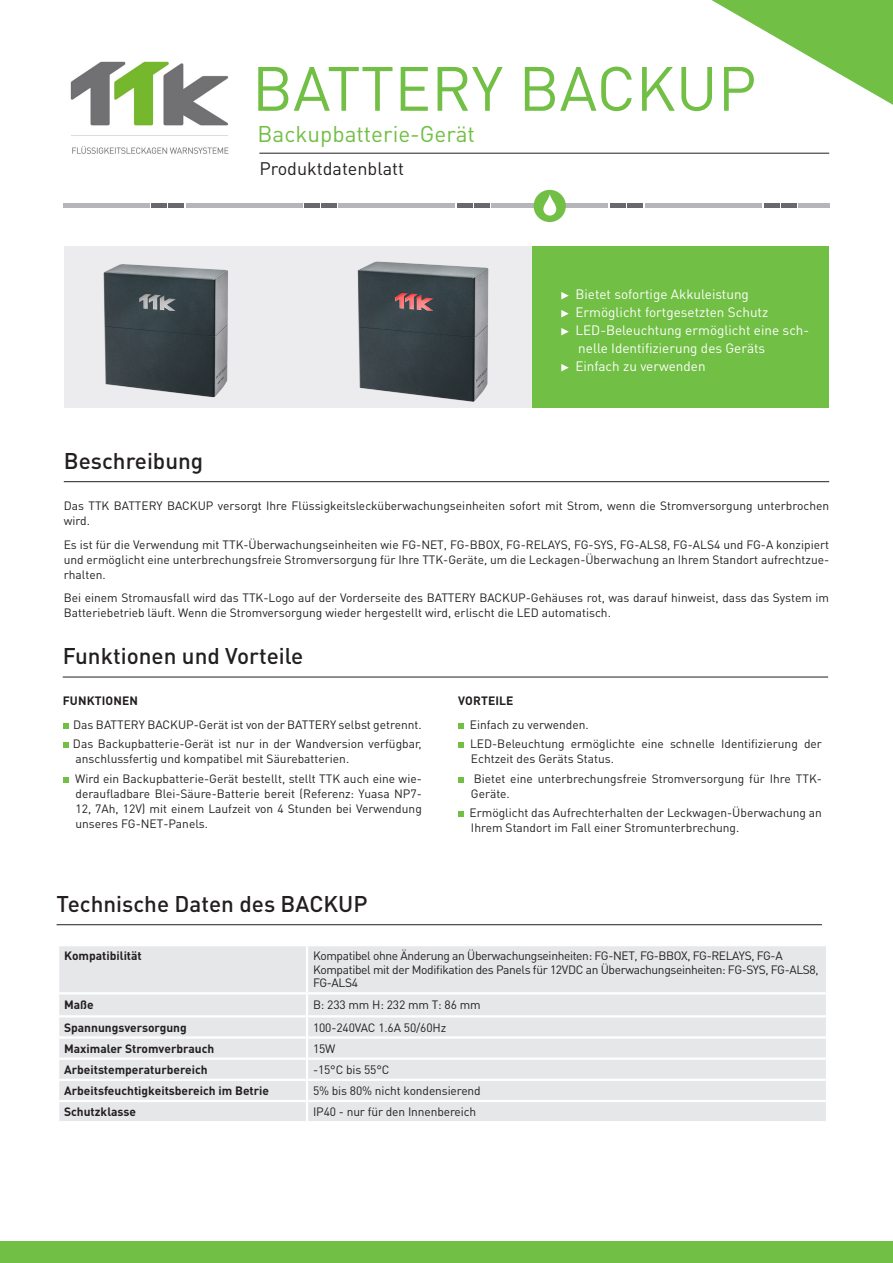
<style>
.page{position:relative;width:893px;height:1263px;background:#fff}
.page>*{position:absolute;margin:0;border:0;box-sizing:border-box;transform-origin:0 0}
.t1{font:61.5px "DINOT";color:#71bf44}
.t2{font:500 22.5px "DINOT";color:#231f20}
.t3{font:22.5px "DINOT";color:#71bf44}
.t4{font:18px "DINOT";color:#231f20}
.t5{font:13.5px/18px "DINOT";color:#fff}
.t6{font:12px/15px "DINOT";color:#231f20}
.t7{font:12px/13.5px "DINOT";letter-spacing:-.03em;color:#231f20}
.t8{font:700 12px "DINOT";color:#231f20}
</style>
<div class="page">
<div style="left:531px;top:247px;width:298px;height:161px;background:#71bf44"></div>
<div style="left:0;top:1242px;width:893px;height:21px;background:#71bf44"></div>
<hr style="left:259px;top:153px;width:570px;height:1px;background:#231f20">
<hr style="left:64px;top:204px;width:86px;height:4px;background:#b5b5ba">
<hr style="left:151px;top:204px;width:16px;height:4px;background:#69686e">
<hr style="left:186px;top:204px;width:117px;height:4px;background:#b5b5ba">
<hr style="left:169px;top:204px;width:15px;height:4px;background:#69686e">
<hr style="left:304px;top:204px;width:16px;height:4px;background:#69686e">
<hr style="left:339px;top:204px;width:116px;height:4px;background:#b5b5ba">
<hr style="left:321px;top:204px;width:16px;height:4px;background:#69686e">
<hr style="left:457px;top:204px;width:15px;height:4px;background:#69686e">
<hr style="left:491px;top:204px;width:117px;height:4px;background:#b5b5ba">
<hr style="left:474px;top:204px;width:16px;height:4px;background:#69686e">
<hr style="left:610px;top:204px;width:16px;height:4px;background:#69686e">
<hr style="left:628px;top:204px;width:15px;height:4px;background:#69686e">
<hr style="left:798px;top:204px;width:31px;height:4px;background:#b5b5ba">
<hr style="left:781px;top:204px;width:15px;height:4px;background:#69686e">
<hr style="left:645px;top:204px;width:117px;height:4px;background:#b5b5ba">
<hr style="left:764px;top:204px;width:15px;height:4px;background:#69686e">
<div style="left:534px;top:190px;width:32px;height:32px;background:#71bf44;border-radius:50%"></div>
<svg style="left:543px;top:194px;width:13px;height:22px"></svg>
<svg style="left:711px;top:0;width:182px;height:105px"></svg>
<div style="left:64px;top:247px;width:467px;height:161px;background:#ececee"></div>
<img style="left:315px;top:246px;width:229px;height:162px">
<img style="left:70px;top:61px;width:159px;height:93px">
<svg style="left:63px;top:723px;width:5px;height:6px"></svg>
<svg style="left:63px;top:742px;width:5px;height:6px"></svg>
<svg style="left:63px;top:777px;width:5px;height:5px"></svg>
<svg style="left:458px;top:723px;width:6px;height:6px"></svg>
<svg style="left:458px;top:742px;width:6px;height:6px"></svg>
<svg style="left:458px;top:777px;width:6px;height:5px"></svg>
<svg style="left:458px;top:811px;width:6px;height:6px"></svg>
<hr style="left:64px;top:481px;width:765px;height:1px;background:#231f20">
<hr style="left:63px;top:677px;width:765px;height:1px;background:#231f20">
<svg style="left:561px;top:292px;width:8px;height:7px"></svg>
<svg style="left:561px;top:310px;width:8px;height:7px"></svg>
<svg style="left:561px;top:328px;width:8px;height:7px"></svg>
<svg style="left:561px;top:364px;width:8px;height:7px"></svg>
<hr style="left:57px;top:924px;width:765px;height:1px;background:#231f20">
<div style="left:59px;top:946px;width:767px;height:175px;background:#e6e7e9"></div>
<hr style="left:306px;top:946px;width:2px;height:46px;background:#fff">
<hr style="left:57px;top:992px;width:250px;height:2px;background:#fff">
<hr style="left:307px;top:992px;width:521px;height:2px;background:#fff">
<hr style="left:306px;top:994px;width:2px;height:21px;background:#fff">
<hr style="left:57px;top:1015px;width:249px;height:2px;background:#fff">
<hr style="left:57px;top:1036px;width:249px;height:3px;background:#fff">
<hr style="left:308px;top:1036px;width:518px;height:3px;background:#fff">
<hr style="left:57px;top:1057px;width:249px;height:3px;background:#fff">
<hr style="left:308px;top:1057px;width:518px;height:3px;background:#fff">
<hr style="left:57px;top:1079px;width:249px;height:2px;background:#fff">
<hr style="left:308px;top:1079px;width:518px;height:2px;background:#fff">
<hr style="left:57px;top:1100px;width:249px;height:2px;background:#fff">
<hr style="left:308px;top:1100px;width:518px;height:2px;background:#fff">
<hr style="left:306px;top:1015px;width:522px;height:2px;background:#fff">
<hr style="left:306px;top:1017px;width:2px;height:20px;background:#fff">
<hr style="left:306px;top:1037px;width:2px;height:22px;background:#fff">
<hr style="left:306px;top:1059px;width:2px;height:21px;background:#fff">
<hr style="left:306px;top:1080px;width:2px;height:21px;background:#fff">
<hr style="left:306px;top:1101px;width:2px;height:20px;background:#fff">
<img style="left:64px;top:246px;width:218px;height:152px">
<p class="t1" style="left:252px;top:47px;width:506px">BATTERY BACKUP</p>
<p class="t3" style="left:258px;top:119px;width:219px">Backupbatterie-Gerät</p>
<p class="t4" style="left:259px;top:156px;width:146px">Produktdatenblatt</p>
<p class="t2" style="left:64px;top:445px;width:141px">Beschreibung</p>
<p class="t5" style="left:575px;top:285px;width:175px">Bietet sofortige Akkuleistung</p>
<p class="t5" style="left:575px;top:303px;width:194px">Ermöglicht fortgesetzten Schutz</p>
<p class="t5" style="left:575px;top:321px;width:235px">LED-Beleuchtung ermöglicht eine sch&shy;nelle Identifizierung des Geräts</p>
<p class="t5" style="left:575px;top:357px;width:132px">Einfach zu verwenden</p>
<p class="t6" style="left:64px;top:498px;width:767px">Das TTK BATTERY BACKUP versorgt Ihre Flüssigkeitslecküberwachungseinheiten sofort mit Strom, wenn die Stromversorgung unterbrochen wird.</p>
<p class="t6" style="left:64px;top:536px;width:767px">Es ist für die Verwendung mit TTK-Überwachungseinheiten wie FG-NET, FG-BBOX, FG-RELAYS, FG-SYS, FG-ALS8, FG-ALS4 und FG-A konzipiert und ermöglicht eine unterbrechungsfreie Stromversorgung für Ihre TTK-Geräte, um die Leckagen-Überwachung an Ihrem Standort aufrechtzue&shy;rhalten.</p>
<p class="t6" style="left:64px;top:590px;width:767px">Bei einem Stromausfall wird das TTK-Logo auf der Vorderseite des BATTERY BACKUP-Gehäuses rot, was darauf hinweist, dass das System im<br>Batteriebetrieb läuft. Wenn die Stromversorgung wieder hergestellt wird, erlischt die LED automatisch.</p>
<p class="t2" style="left:63px;top:641px;width:242px">Funktionen und Vorteile</p>
<p class="t8" style="left:63px;top:693px;width:77px">FUNKTIONEN</p>
<p class="t6" style="left:73px;top:717px;width:350px">Das BATTERY BACKUP-Gerät ist von der BATTERY selbst getrennt.</p>
<p class="t6" style="left:73px;top:736px;width:350px">Das Backupbatterie-Gerät ist nur in der Wandversion verfügbar, anschlussfertig und kompatibel mit Säurebatterien.</p>
<p class="t6" style="left:75px;top:770px;width:348px;text-align:justify">Wird ein Backupbatterie-Gerät bestellt, stellt TTK auch eine wie&shy;deraufladbare Blei-Säure-Batterie bereit (Referenz: Yuasa NP7- 12, 7Ah, 12V) mit einem Laufzeit von 4 Stunden bei Verwendung unseres FG-NET-Panels.</p>
<p class="t8" style="left:458px;top:693px;width:57px">VORTEILE</p>
<p class="t6" style="left:470px;top:717px;width:120px">Einfach zu verwenden.</p>
<p class="t6" style="left:470px;top:736px;width:353px">LED-Beleuchtung ermöglichte eine schnelle Identifizierung der<br>Echtzeit des Geräts Status.</p>
<p class="t6" style="left:471px;top:770px;width:352px">Bietet eine unterbrechungsfreie Stromversorgung für Ihre TTK-<br>Geräte.</p>
<p class="t6" style="left:470px;top:804px;width:354px">Ermöglicht das Aufrechterhalten der Leckwagen-Überwachung an<br>Ihrem Standort im Fall einer Stromunterbrechung.</p>
<p class="t2" style="left:57px;top:888px;width:313px">Technische Daten des BACKUP</p>
<p class="t8" style="left:64px;top:948px;width:79px">Kompatibilität</p>
<p class="t7" style="left:313px;top:949px;width:471px">Kompatibel ohne Änderung an Überwachungseinheiten: FG-NET, FG-BBOX, FG-RELAYS, FG-A</p>
<p class="t7" style="left:313px;top:962px;width:507px">Kompatibel mit der Modifikation des Panels für 12VDC an Überwachungseinheiten: FG-SYS, FG-ALS8,<br>FG-ALS4</p>
<p class="t8" style="left:64px;top:996px;width:31px">Maße</p>
<p class="t6" style="left:313px;top:996px;width:169px">B: 233 mm H: 232 mm T: 86 mm</p>
<p class="t8" style="left:64px;top:1019px;width:124px">Spannungsversorgung</p>
<p class="t6" style="left:313px;top:1019px;width:135px">100-240VAC 1.6A 50/60Hz</p>
<p class="t8" style="left:64px;top:1040px;width:152px">Maximaler Stromverbrauch</p>
<p class="t6" style="left:313px;top:1040px;width:24px">15W</p>
<p class="t8" style="left:64px;top:1061px;width:145px">Arbeitstemperaturbereich</p>
<p class="t6" style="left:313px;top:1061px;width:78px">-15°C bis 55°C</p>
<p class="t8" style="left:64px;top:1082px;width:207px">Arbeitsfeuchtigkeitsbereich im Betrie</p>
<p class="t6" style="left:313px;top:1083px;width:169px">5% bis 80% nicht kondensierend</p>
<p class="t8" style="left:64px;top:1104px;width:74px">Schutzklasse</p>
<p class="t6" style="left:313px;top:1104px;width:165px">IP40 - nur für den Innenbereich</p>
</div>
